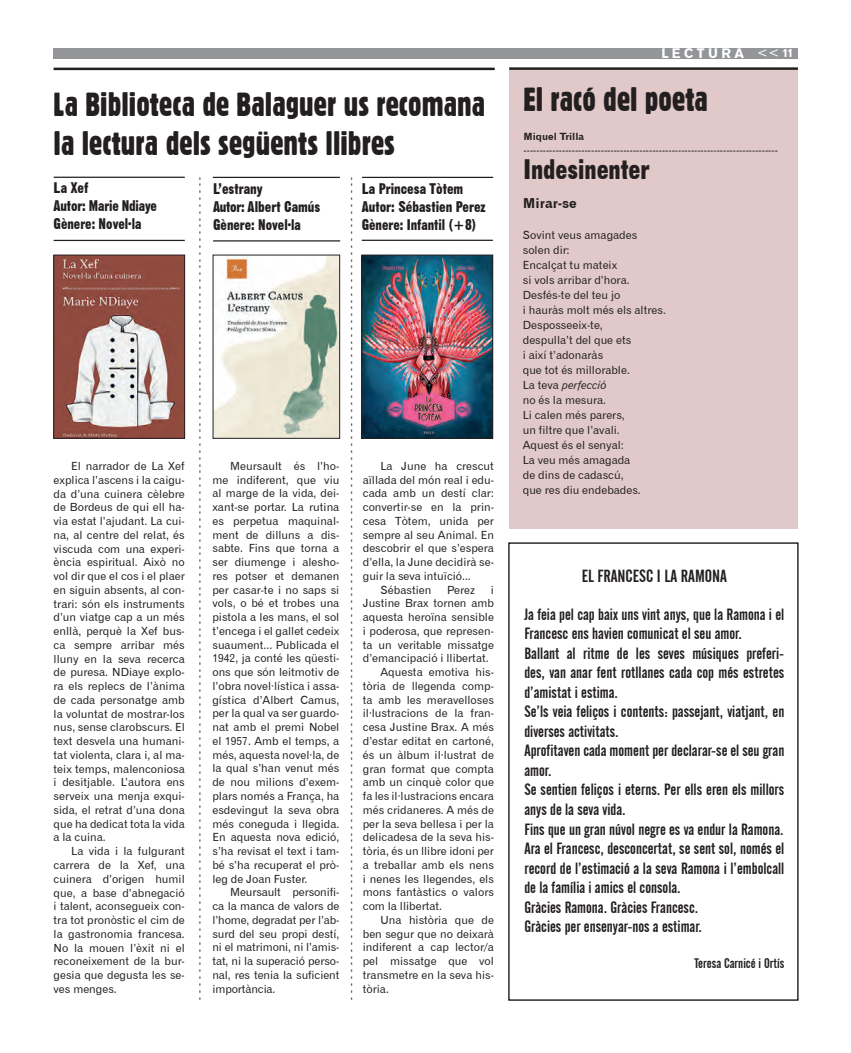
<style>
.page{position:relative;width:851px;height:1053px;background:#fff}
.page>*{position:absolute;margin:0;border:0;box-sizing:border-box;transform-origin:0 0}
.t1{font:32.5px/39px "Gothic 821 Condensed BT";color:#231f20}
.t2{font:27.5px "Gothic No 13 BT";color:#231f20}
.t3{font:17.5px "Alternate Gothic No 2 BT";color:#231f20}
.t4{font:16.25px/19.5px "Alternate Gothic No 2 BT";color:#231f20}
.t5{font:15px "Gothic No 13 BT";color:#231f20}
.t6{font:13.75px "Alternate Gothic No 2 BT";color:#231f20}
.t7{font:13.75px "Gothic 725 BT Black A";letter-spacing:.25em;color:#fff}
.t8{font:13.75px "Gothic 720 BT Bold B";color:#231f20}
.t9{font:11.25px/13.8px "Gothic 720 BT Roman B";color:#231f20;text-align:justify}
.t10{font:11.25px "Gothic 720 BT Italic B";color:#231f20}
.t11{font:10px "Gothic 720 BT Bold B";color:#231f20}
.s1{font-family:"Gothic 720 BT Roman B"}
.s2{font-family:"Gothic 821 Condensed BT";font-size:11.25px}
</style>
<div class="page">
<div style="left:53px;top:48px;width:744px;height:10px;background:#939598"></div>
<div style="left:509px;top:69px;width:288px;height:459px;background:#e0c9c8"></div>
<hr style="left:509px;top:67px;width:288px;height:3px;background:#231f20">
<hr style="left:54px;top:68px;width:440px;height:2px;background:#231f20">
<img style="left:56px;top:257px;width:127px;height:179px">
<div style="left:54px;top:255px;width:131px;height:183px;border:1px solid #231f20"></div>
<hr style="left:361px;top:240px;width:132px;height:1px;background:#231f20">
<hr style="left:54px;top:177px;width:131px;height:1px;background:#231f20">
<hr style="left:213px;top:177px;width:127px;height:1px;background:#231f20">
<hr style="left:362px;top:177px;width:131px;height:1px;background:#231f20">
<img style="left:215px;top:257px;width:123px;height:179px">
<div style="left:213px;top:255px;width:127px;height:183px;border:1px solid #231f20"></div>
<img style="left:363px;top:257px;width:128px;height:179px">
<div style="left:361px;top:255px;width:132px;height:183px;border:1px solid #231f20"></div>
<hr style="left:213px;top:240px;width:127px;height:1px;background:#231f20">
<hr style="left:54px;top:240px;width:131px;height:1px;background:#231f20">
<p class="t1" style="left:54px;top:84px;width:433px">La Biblioteca de Balaguer us recomana la lectura dels següents llibres</p>
<p class="t5" style="left:54px;top:179px;width:36px">La Xef</p>
<p class="t5" style="left:54px;top:197px;width:105px">Autor: Marie Ndiaye</p>
<p class="t5" style="left:54px;top:215px;width:89px">Gènere: Novel·la</p>
<p class="t9" style="left:54px;top:459px;width:133px;text-indent:18px">El narrador de La Xef explica l’ascens i la caigu&shy;da d’una cuinera cèlebre de Bordeus de qui ell ha&shy;via estat l’ajudant. La cui&shy;na, al centre del relat, és viscuda com una experi&shy;ència espiritual. Això no vol dir que el cos i el plaer en siguin absents, al con&shy;trari: són els instruments d’un viatge cap a un més enllà, perquè la Xef bus&shy;ca sempre arribar més lluny en la seva recerca de puresa. NDiaye explo&shy;ra els replecs de l’ànima de cada personatge amb la voluntat de mostrar-los nus, sense clarobscurs. El text desvela una humani&shy;tat violenta, clara i, al ma&shy;teix temps, malenconiosa i desitjable. L’autora ens serveix una menja exqui&shy;sida, el retrat d’una dona que ha dedicat tota la vida a la cuina.</p>
<p class="t9" style="left:54px;top:844px;width:133px;text-indent:18px">La vida i la fulgurant carrera de la Xef, una cuinera d’origen humil que, a base d’abnegació i talent, aconsegueix con&shy;tra tot pronòstic el cim de la gastronomia francesa.<br>No la mouen l’èxit ni el reconeixement de la bur&shy;gesia que degusta les se&shy;ves menges.</p>
<p class="t9" style="left:208px;top:177px;width:824px;rotate:90deg">-------------------------------------------------------------------------------------------------------------------------</p>
<p class="t9" style="left:360px;top:177px;width:824px;rotate:90deg">-------------------------------------------------------------------------------------------------------------------------</p>
<p class="t5" style="left:213px;top:179px;width:51px">L’estrany</p>
<p class="t5" style="left:213px;top:197px;width:109px">Autor: Albert Camús</p>
<p class="t5" style="left:213px;top:215px;width:89px">Gènere: Novel·la</p>
<p class="t9" style="left:212px;top:459px;width:128px;text-indent:18px">Meursault és l’ho&shy;me indiferent, que viu al marge de la vida, dei&shy;xant-se portar. La rutina es perpetua maquinal&shy;ment de dilluns a dis&shy;sabte. Fins que torna a ser diumenge i alesho&shy;res potser et demanen per casar-te i no saps si vols, o bé et trobes una pistola a les mans, el sol t’encega i el gallet cedeix suaument... Publicada el 1942, ja conté les qüesti&shy;ons que són leitmotiv de l’obra novel·lística i assa&shy;gística d’Albert Camus, per la qual va ser guardo&shy;nat amb el premi Nobel el 1957. Amb el temps, a més, aquesta novel·la, de la qual s’han venut més de nou milions d’exem&shy;plars només a França, ha esdevingut la seva obra més coneguda i llegida.<br>En aquesta nova edició, s’ha revisat el text i tam&shy;bé s’ha recuperat el prò&shy;leg de Joan Fuster.</p>
<p class="t9" style="left:212px;top:885px;width:128px;text-indent:18px">Meursault personifi&shy;ca la manca de valors de l’home, degradat per l’ab&shy;surd del seu propi destí, ni el matrimoni, ni l’amis&shy;tat, ni la superació perso&shy;nal, res tenia la suficient importància.</p>
<p class="t5" style="left:361px;top:179px;width:103px">La Princesa Tòtem</p>
<p class="t5" style="left:361px;top:197px;width:126px">Autor: Sébastien Perez</p>
<p class="t5" style="left:361px;top:215px;width:116px">Gènere: Infantil (+8)</p>
<p class="t9" style="left:363px;top:459px;width:133px;text-indent:18px">La June ha crescut aïllada del món real i edu&shy;cada amb un destí clar: convertir-se en la prin&shy;cesa Tòtem, unida per sempre al seu Animal. En descobrir el que s’espera d’ella, la June decidirà se&shy;guir la seva intuïció...</p>
<p class="t9" style="left:380px;top:582px;width:52px">Sébastien</p>
<p class="t9" style="left:447px;top:582px;width:30px">Perez</p>
<p class="t9" style="left:363px;top:582px;width:133px;text-indent:128px">i Justine Brax tornen amb aquesta heroïna sensible i poderosa, que represen&shy;ta un veritable missatge d’emancipació i llibertat.</p>
<p class="t9" style="left:363px;top:665px;width:133px;text-indent:18px">Aquesta emotiva his&shy;tòria de llegenda comp&shy;ta amb les meravelloses il·lustracions de la fran&shy;cesa Justine Brax. A més d’estar editat en cartoné, és un àlbum il·lustrat de gran format que compta amb un cinquè color que fa les il·lustracions encara més cridaneres. A més de per la seva bellesa i per la delicadesa de la seva his&shy;tòria, és un llibre idoni per a treballar amb els nens i nenes les llegendes, els mons fantàstics o valors com la llibertat.</p>
<p class="t9" style="left:363px;top:912px;width:133px;text-indent:18px">Una història que de ben segur que no deixarà indiferent a cap lector/a pel missatge que vol transmetre en la seva his&shy;tòria.</p>
<p class="t7" style="left:661px;top:45px;width:133px">LECTURA <span class="s1">&lt;&lt;</span><span class="s2">11</span></p>
<p class="t1" style="left:523px;top:80px;width:186px">El racó del poeta</p>
<p class="t11" style="left:523px;top:131px;width:62px">Miquel Trilla</p>
<p class="t9" style="left:523px;top:143px;width:256px">-------------------------------------------------------------------------------</p>
<p class="t2" style="left:523px;top:153px;width:128px">Indesinenter</p>
<p class="t8" style="left:522px;top:195px;width:56px">Mirar-se</p>
<p class="t9" style="left:522px;top:227px;width:116px">Sovint veus amagades</p>
<p class="t9" style="left:522px;top:242px;width:48px">solen dir:</p>
<p class="t9" style="left:522px;top:257px;width:96px">Encalçat tu mateix</p>
<p class="t9" style="left:522px;top:272px;width:108px">si vols arribar d’hora.</p>
<p class="t9" style="left:522px;top:287px;width:99px">Desfés-te del teu jo</p>
<p class="t9" style="left:522px;top:302px;width:144px">i hauràs molt més els altres.</p>
<p class="t9" style="left:522px;top:317px;width:81px">Desposseeix-te,</p>
<p class="t9" style="left:522px;top:332px;width:110px">despulla’t del que ets</p>
<p class="t9" style="left:522px;top:347px;width:82px">i així t’adonaràs</p>
<p class="t9" style="left:522px;top:362px;width:109px">que tot és millorable.</p>
<p class="t10" style="left:522px;top:377px;width:85px"><span class="s1">La teva</span> perfecció</p>
<p class="t9" style="left:522px;top:392px;width:85px">no és la mesura.</p>
<p class="t9" style="left:522px;top:407px;width:103px">Li calen més parers,</p>
<p class="t9" style="left:522px;top:422px;width:98px">un filtre que l’avali.</p>
<p class="t9" style="left:522px;top:437px;width:103px">Aquest és el senyal:</p>
<p class="t9" style="left:522px;top:452px;width:109px">La veu més amagada</p>
<p class="t9" style="left:522px;top:467px;width:102px">de dins de cadascú,</p>
<p class="t9" style="left:522px;top:482px;width:119px">que res diu endebades.</p>
<p class="t3" style="left:581px;top:566px;width:147px">EL FRANCESC I LA RAMONA</p>
<p class="t4" style="left:524px;top:604px;width:261px">Ja feia pel cap baix uns vint anys, que la Ramona i el<br>Francesc ens havien comunicat el seu amor.</p>
<p class="t4" style="left:524px;top:643px;width:261px;text-align:justify">Ballant al ritme de les seves músiques preferi&shy;des, van anar fent rotllanes cada cop més estretes d’amistat i estima.</p>
<p class="t4" style="left:524px;top:702px;width:261px">Se’ls veia feliços i contents: passejant, viatjant, en diverses activitats.</p>
<p class="t4" style="left:524px;top:741px;width:261px">Aprofitaven cada moment per declarar-se el seu gran amor.</p>
<p class="t4" style="left:524px;top:780px;width:261px">Se sentien feliços i eterns. Per ells eren els millors anys de la seva vida.</p>
<p class="t4" style="left:524px;top:819px;width:261px">Fins que un gran núvol negre es va endur la Ramona.</p>
<p class="t4" style="left:524px;top:838px;width:261px;text-align:justify">Ara el Francesc, desconcertat, se sent sol, només el record de l’estimació a la seva Ramona i l’embolcall de la família i amics el consola.</p>
<p class="t4" style="left:524px;top:897px;width:175px">Gràcies Ramona. Gràcies Francesc.</p>
<p class="t4" style="left:524px;top:916px;width:179px">Gràcies per ensenyar-nos a estimar.</p>
<p class="t6" style="left:694px;top:955px;width:91px">Teresa Carnicé i Ortís</p>
</div>
